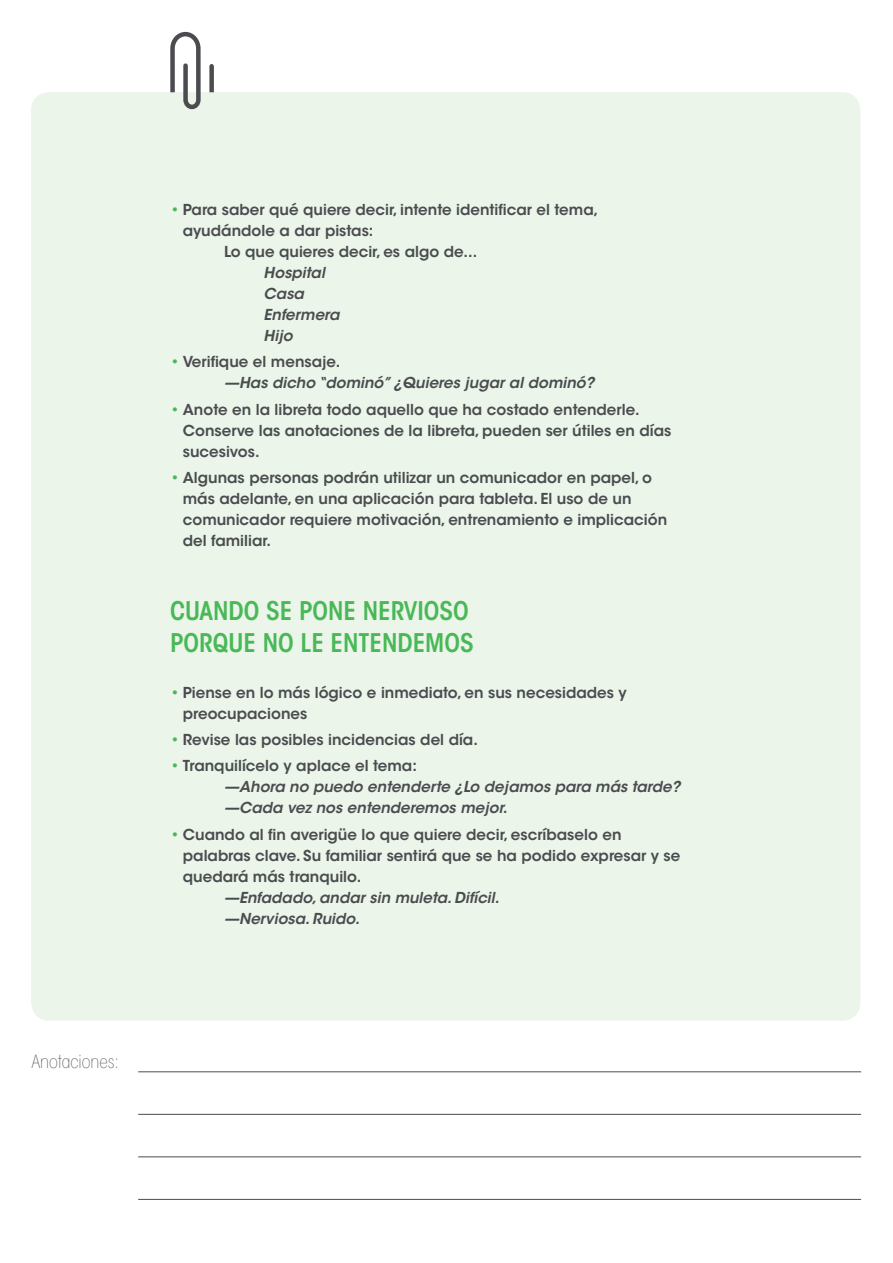
<style>
.page{position:relative;width:893px;height:1263px;background:#fff}
.page>*{position:absolute;margin:0;border:0;box-sizing:border-box;transform-origin:0 0}
.t1{font:600 condensed 25.5px/31.2px "ITC Avant Garde Std";color:#49b857}
.t2{font:200 condensed 18px "ITC Avant Garde Std";color:#4a4c4f}
.t3{font:600 15px/21px "ITC Avant Garde Std";color:#4a4c4f}
.t4{font:italic 600 15px/21px "ITC Avant Garde Std";color:#4a4c4f}
.s1{color:#49b857}
.s2{font-style:normal;color:#49b857}
.s3{font-style:normal}
</style>
<div class="page">
<div style="left:31px;top:92px;width:829px;height:929px;background:#ebf5ea"></div>
<svg style="left:157px;top:31px;width:71px;height:118px"></svg>
<hr style="left:138px;top:1071px;width:723px;height:1px;background:#4a4c4f">
<hr style="left:138px;top:1114px;width:723px;height:1px;background:#4a4c4f">
<hr style="left:138px;top:1156px;width:723px;height:1px;background:#4a4c4f">
<hr style="left:138px;top:1199px;width:723px;height:1px;background:#4a4c4f">
<p class="t2" style="left:32px;top:1051px;width:89px">Anotaciones:</p>
<p class="t3" style="left:170px;top:199px;width:430px"><span class="s1">•</span> Para saber qué quiere decir, intente identificar el tema,</p>
<p class="t3" style="left:183px;top:220px;width:192px">ayudándole a dar pistas:</p>
<p class="t3" style="left:224px;top:241px;width:255px">Lo que quieres decir, es algo de...</p>
<p class="t4" style="left:264px;top:262px;width:77px">Hospital<br>Casa<br>Enfermera<br>Hijo</p>
<p class="t4" style="left:224px;top:352px;width:372px;text-indent:-54px"><span class="s2">•</span> <span class="s3">Verifique el mensaje.<br></span>—Has dicho “dominó” ¿Quieres jugar al dominó?</p>
<p class="t3" style="left:183px;top:399px;width:490px;text-indent:-13px"><span class="s1">•</span> Anote en la libreta todo aquello que ha costado entenderle.<br>Conserve las anotaciones de la libreta, pueden ser útiles en días sucesivos.</p>
<p class="t3" style="left:183px;top:467px;width:486px;text-indent:-13px"><span class="s1">•</span> Algunas personas podrán utilizar un comunicador en papel, o más adelante, en una aplicación para tableta. El uso de un comunicador requiere motivación, entrenamiento e implicación del familiar.</p>
<h1 class="t1" style="left:170px;top:595px;width:305px">CUANDO SE PONE NERVIOSO<br>PORQUE NO LE ENTENDEMOS</h1>
<p class="t3" style="left:183px;top:682px;width:446px;text-indent:-13px"><span class="s1">•</span> Piense en lo más lógico e inmediato, en sus necesidades y preocupaciones</p>
<p class="t3" style="left:170px;top:729px;width:309px"><span class="s1">•</span> Revise las posibles incidencias del día.</p>
<p class="t4" style="left:224px;top:755px;width:458px;text-indent:-54px"><span class="s2">•</span> <span class="s3">Tranquilícelo y aplace el tema:<br></span>—Ahora no puedo entenderte ¿Lo dejamos para más tarde? —Cada vez nos entenderemos mejor.</p>
<p class="t3" style="left:183px;top:823px;width:499px;text-indent:-13px"><span class="s1">•</span> Cuando al fin averigüe lo que quiere decir, escríbaselo en palabras clave. Su familiar sentirá que se ha podido expresar y se quedará más tranquilo.</p>
<p class="t4" style="left:224px;top:887px;width:277px">—Enfadado, andar sin muleta. Difícil. —Nerviosa. Ruido.</p>
</div>
